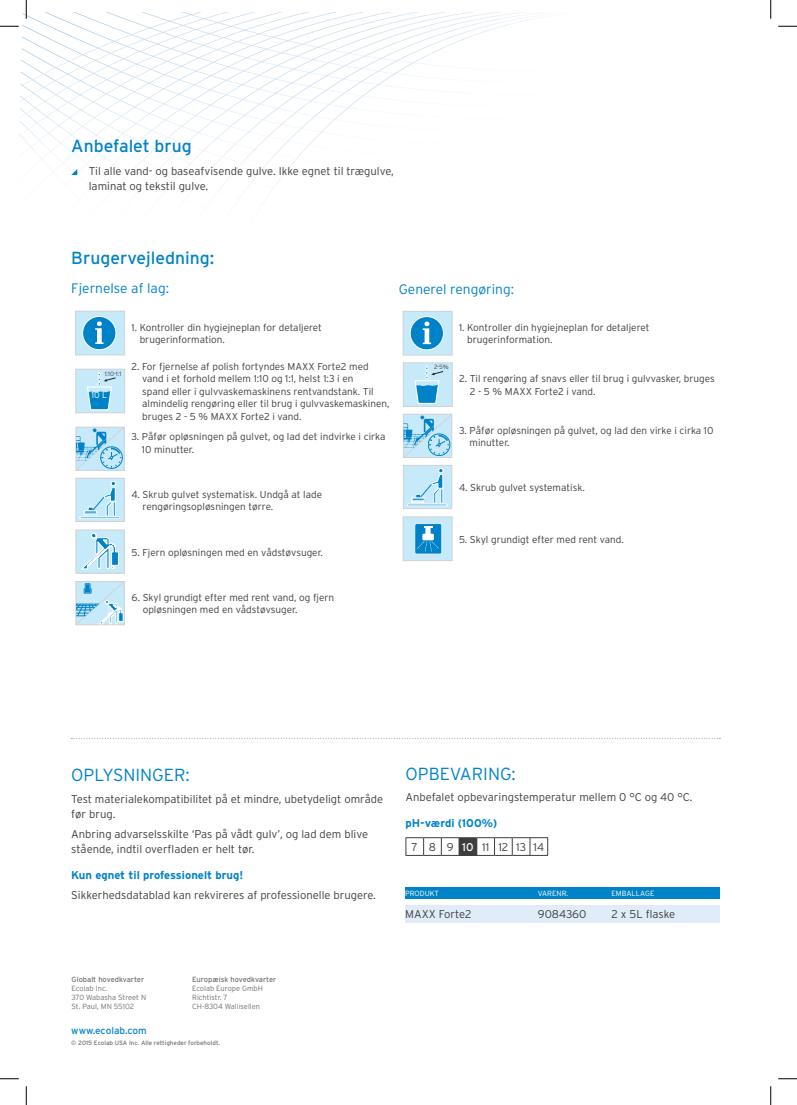
<style>
.page{position:relative;width:797px;height:1105px;background:#fff}
.page>*{position:absolute;margin:0;border:0;box-sizing:border-box;transform-origin:0 0}
.t1{font:17.5px "Interstate";color:#0082c8}
.t2{font:300 17.5px "Interstate";color:#0082c8}
.t3{font:300 13.75px "Interstate";color:#0082c8}
.t4{font:300 11.25px/15px "Interstate";color:#3e3e3f}
.t5{font:700 11.25px/24px "Interstate";color:#0082c8}
.t6{font:300 10px/12.5px "Interstate";color:#3e3e3f}
.t7{font:10px "Interstate";color:#0082c8}
.t8{font:300 8.75px "Interstate";color:#fff}
.t9{font:300 7.5px/9px "Interstate";color:#717074}
.t10{font:7.5px "Interstate";color:#717074}
.t11{font:300 7.5px "Interstate";color:#fff}
.t12{font:6.25px "Interstate";color:#717074}
.t13{font:300 6.25px "Interstate";color:#3e3e3f}
.t14{font:300 6.12px "Interstate";color:#3e3e3f}
.s1{font-weight:300;color:#3e3e3f}
.s2{font-weight:400;color:#fff}
</style>
<div class="page">
<img style="left:302px;top:85px;width:9px;height:7px">
<img style="left:311px;top:85px;width:18px;height:16px">
<img style="left:302px;top:105px;width:27px;height:23px">
<img style="left:329px;top:85px;width:19px;height:19px">
<img style="left:302px;top:133px;width:19px;height:20px">
<img style="left:321px;top:108px;width:27px;height:24px">
<img style="left:348px;top:85px;width:30px;height:22px">
<img style="left:379px;top:63px;width:34px;height:21px">
<img style="left:379px;top:63px;width:18px;height:19px">
<img style="left:379px;top:63px;width:2px;height:16px">
<img style="left:302px;top:12px;width:239px;height:51px">
<img style="left:302px;top:40px;width:112px;height:23px">
<img style="left:302px;top:57px;width:77px;height:28px">
<svg style="left:71px;top:738px;width:649px;height:1px"></svg>
<div style="left:405px;top:905px;width:314px;height:18px;background:#e0ecf7"></div>
<div style="left:405px;top:888px;width:314px;height:11px;background:#0082c8"></div>
<svg style="left:405px;top:837px;width:143px;height:19px"></svg>
<div style="left:75px;top:311px;width:49px;height:44px;background:#c6eafa"></div>
<div style="left:75px;top:311px;width:50px;height:44px;border:1px solid #d1d2d4"></div>
<div style="left:83px;top:316px;width:33px;height:34px;background:#0082c8;border-radius:50%"></div>
<div style="left:82px;top:316px;width:34px;height:34px;border:1px solid #fff;border-radius:50%"></div>
<svg style="left:95px;top:321px;width:9px;height:23px"></svg>
<div style="left:76px;top:369px;width:48px;height:44px;background:#c6eafa"></div>
<div style="left:76px;top:369px;width:49px;height:44px;border:1px solid #d1d2d4"></div>
<svg style="left:86px;top:368px;width:30px;height:43px"></svg>
<svg style="left:75px;top:427px;width:50px;height:44px;background:#a5d5ed"></svg>
<div style="left:76px;top:478px;width:48px;height:43px;background:#c6eafa"></div>
<div style="left:76px;top:478px;width:48px;height:44px;border:1px solid #d1d2d4"></div>
<div style="left:80px;top:517px;width:40px;height:2px;border:1px solid #fff"></div>
<svg style="left:84px;top:481px;width:32px;height:36px"></svg>
<div style="left:76px;top:530px;width:48px;height:43px;background:#c6eafa"></div>
<div style="left:76px;top:530px;width:48px;height:43px;border:1px solid #d1d2d4"></div>
<svg style="left:81px;top:533px;width:38px;height:36px"></svg>
<svg style="left:75px;top:581px;width:50px;height:44px;background:#b5ddf0"></svg>
<div style="left:403px;top:311px;width:49px;height:44px;background:#c6eafa"></div>
<div style="left:403px;top:311px;width:49px;height:44px;border:1px solid #d1d2d4"></div>
<div style="left:410px;top:317px;width:33px;height:33px;background:#0082c8;border-radius:50%"></div>
<div style="left:410px;top:316px;width:34px;height:34px;border:1px solid #fff;border-radius:50%"></div>
<svg style="left:422px;top:322px;width:9px;height:22px"></svg>
<div style="left:403px;top:363px;width:49px;height:43px;background:#c6eafa"></div>
<div style="left:403px;top:363px;width:49px;height:44px;border:1px solid #d1d2d4"></div>
<svg style="left:414px;top:362px;width:29px;height:42px"></svg>
<svg style="left:403px;top:414px;width:49px;height:44px;background:#a3d4ec"></svg>
<svg style="left:403px;top:465px;width:49px;height:44px"></svg>
<div style="left:403px;top:465px;width:49px;height:44px;border:1px solid #d1d2d4"></div>
<svg style="left:412px;top:468px;width:31px;height:36px"></svg>
<div style="left:403px;top:517px;width:49px;height:44px;background:#c6eafa"></div>
<div style="left:403px;top:517px;width:49px;height:44px;border:1px solid #d1d2d4"></div>
<svg style="left:414px;top:524px;width:28px;height:30px"></svg>
<svg style="left:778px;top:25px;width:19px;height:2px"></svg>
<svg style="left:0;top:1078px;width:19px;height:1px"></svg>
<svg style="left:778px;top:1078px;width:19px;height:1px"></svg>
<svg style="left:0;top:0;width:302px;height:197px"></svg>
<svg style="left:25px;top:1086px;width:2px;height:19px"></svg>
<svg style="left:770px;top:0;width:1px;height:19px"></svg>
<svg style="left:770px;top:1086px;width:1px;height:19px"></svg>
<h1 class="t1" style="left:71px;top:136px;width:122px">Anbefalet brug</h1>
<p class="t4" style="left:89px;top:163px;width:306px">Til alle vand- og baseafvisende gulve. Ikke egnet til trægulve, laminat og tekstil gulve.</p>
<h1 class="t1" style="left:71px;top:248px;width:144px">Brugervejledning:</h1>
<h2 class="t3" style="left:71px;top:281px;width:99px">Fjernelse af lag:</h2>
<p class="t6" style="left:140px;top:321px;width:184px;text-indent:-8px">1. Kontroller din hygiejneplan for detaljeret brugerinformation.</p>
<p class="t6" style="left:142px;top:360px;width:249px;text-indent:-11px">2. For fjernelse af polish fortyndes MAXX Forte2 med vand i et forhold mellem 1:10 og 1:1, helst 1:3 i en<br>spand eller i gulvvaskemaskinens rentvandstank. Til almindelig rengøring eller til brug i gulvvaskemaskinen, bruges 2 - 5 % MAXX Forte2 i vand.</p>
<p class="t6" style="left:142px;top:430px;width:245px;text-indent:-10px">3. Påfør opløsningen på gulvet, og lad det indvirke i cirka<br>10 minutter.</p>
<p class="t6" style="left:143px;top:488px;width:181px;text-indent:-11px">4. Skrub gulvet systematisk. Undgå at lade rengøringsopløsningen tørre.</p>
<p class="t6" style="left:131px;top:546px;width:193px">5. Fjern opløsningen med en vådstøvsuger.</p>
<p class="t6" style="left:143px;top:591px;width:193px;text-indent:-11px">6. Skyl grundigt efter med rent vand, og fjern opløsningen med en vådstøvsuger.</p>
<p class="t13" style="left:105px;top:370px;width:18px">1:10-1:1</p>
<p class="t8" style="left:91px;top:390px;width:17px">10 L</p>
<h2 class="t3" style="left:399px;top:281px;width:117px">Generel rengøring:</h2>
<p class="t6" style="left:467px;top:321px;width:184px;text-indent:-8px">1. Kontroller din hygiejneplan for detaljeret brugerinformation.</p>
<p class="t6" style="left:470px;top:372px;width:246px;text-indent:-11px">2. Til rengøring af snavs eller til brug i gulvvasker, bruges<br>2 - 5 % MAXX Forte2 i vand.</p>
<p class="t6" style="left:469px;top:424px;width:245px;text-indent:-10px">3. Påfør opløsningen på gulvet, og lad den virke i cirka 10 minutter.</p>
<p class="t6" style="left:459px;top:481px;width:127px">4. Skrub gulvet systematisk.</p>
<p class="t14" style="left:434px;top:363px;width:16px">2-5%</p>
<p class="t6" style="left:459px;top:533px;width:166px">5. Skyl grundigt efter med rent vand.</p>
<h1 class="t2" style="left:71px;top:765px;width:120px">OPLYSNINGER:</h1>
<p class="t4" style="left:71px;top:791px;width:313px">Test materialekompatibilitet på et mindre, ubetydeligt område før brug.</p>
<p class="t4" style="left:71px;top:827px;width:298px">Anbring advarselsskilte ‘Pas på vådt gulv’, og lad dem blive stående, indtil overfladen er helt tør.</p>
<p class="t5" style="left:71px;top:863px;width:173px">Kun egnet til professionelt brug!</p>
<p class="t4" style="left:71px;top:888px;width:306px">Sikkerhedsdatablad kan rekvireres af professionelle brugere.</p>
<p class="t10" style="left:72px;top:975px;width:74px">Globalt hovedkvarter</p>
<p class="t9" style="left:72px;top:984px;width:76px">Ecolab Inc.<br>370 Wabasha Street N<br>St. Paul, MN 55102</p>
<p class="t10" style="left:192px;top:975px;width:86px">Europæisk hovedkvarter</p>
<p class="t9" style="left:192px;top:984px;width:72px">Ecolab Europe GmbH<br>Richtistr. 7<br>CH-8304 Wallisellen</p>
<p class="t7" style="left:71px;top:1024px;width:77px">www.ecolab.com</p>
<p class="t12" style="left:71px;top:1039px;width:150px">© 2015 Ecolab USA Inc. Alle rettigheder forbeholdt.</p>
<h1 class="t2" style="left:405px;top:764px;width:112px">OPBEVARING:</h1>
<p class="t4" style="left:405px;top:790px;width:288px">Anbefalet opbevaringstemperatur mellem 0 °C og 40 °C.</p>
<p class="t5" style="left:411px;top:811px;width:134px;text-indent:-6px">pH-værdi (100%)<br><span class="s1">7 8 9</span><span class="s2">10</span><span class="s1">11 121314</span></p>
<p class="t11" style="left:405px;top:889px;width:35px">PRODUKT</p>
<p class="t11" style="left:538px;top:889px;width:32px">VARENR.</p>
<p class="t11" style="left:611px;top:889px;width:44px">EMBALLAGE</p>
<p class="t4" style="left:405px;top:907px;width:68px">MAXX Forte2</p>
<p class="t4" style="left:538px;top:907px;width:50px">9084360</p>
<p class="t4" style="left:611px;top:907px;width:65px">2 x 5L flaske</p>
</div>
